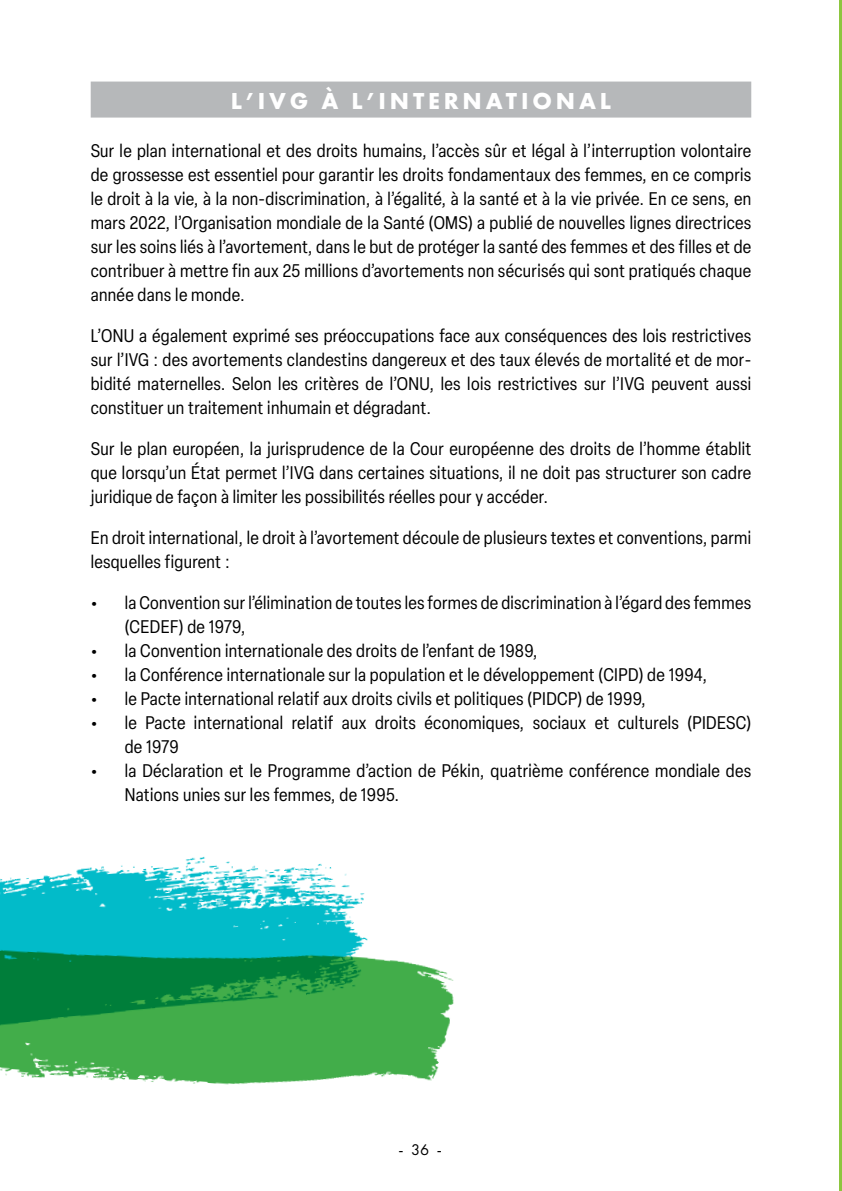
<style>
.page{position:relative;width:842px;height:1191px;background:#fff}
.page>*{position:absolute;margin:0;border:0;box-sizing:border-box;transform-origin:0 0}
.t1{font:700 24px "Futura PT";letter-spacing:.16em;color:#fff}
.t2{font:condensed 18px/24px "Elza";letter-spacing:.02em;color:#000}
.t3{font:16px "Futura PT";color:#000}
.s1{font-weight:700}
</style>
<div class="page">
<img style="left:0;top:856px;width:365px;height:57px">
<img style="left:0;top:913px;width:454px;height:172px">
<hr style="left:840px;top:0;width:2px;height:1191px;background:#8dc63f">
<div style="left:91px;top:82px;width:660px;height:36px;background:#b6b8ba"></div>
<h1 class="t1" style="left:231px;top:86px;width:382px">L’IVG À L’INTERNATIONAL</h1>
<p class="t2" style="left:91px;top:138px;width:662px;text-align:justify">Sur le plan international et des droits humains, l’accès sûr et légal à l’interruption volontaire de grossesse est essentiel pour garantir les droits fondamentaux des femmes, en ce compris le droit à la vie, à la non-discrimination, à l’égalité, à la santé et à la vie privée. En ce sens, en mars 2022, l’Organisation mondiale de la Santé (OMS) a publié de nouvelles lignes directrices sur les soins liés à l’avortement, dans le but de protéger la santé des femmes et des filles et de contribuer à mettre fin aux 25 millions d’avortements non sécurisés qui sont pratiqués chaque année dans le monde.</p>
<p class="t2" style="left:91px;top:323px;width:662px;text-align:justify">L’ONU a également exprimé ses préoccupations face aux conséquences des lois restrictives sur l’IVG : des avortements clandestins dangereux et des taux élevés de mortalité et de mor&shy;bidité maternelles. Selon les critères de l’ONU, les lois restrictives sur l’IVG peuvent aussi constituer un traitement inhumain et dégradant.</p>
<p class="t2" style="left:91px;top:436px;width:662px;text-align:justify">Sur le plan européen, la jurisprudence de la Cour européenne des droits de l’homme établit que lorsqu’un État permet l’IVG dans certaines situations, il ne doit pas structurer son cadre juridique de façon à limiter les possibilités réelles pour y accéder.</p>
<p class="t2" style="left:91px;top:525px;width:662px">En droit international, le droit à l’avortement découle de plusieurs textes et conventions, parmi lesquelles figurent :</p>
<p class="t2" style="left:125px;top:590px;width:628px;text-indent:-34px"><span class="s1">•</span> la Convention sur l’élimination de toutes les formes de discrimination à l’égard des femmes (CEDEF) de 1979,</p>
<p class="t2" style="left:91px;top:638px;width:448px"><span class="s1">•</span> la Convention internationale des droits de l’enfant de 1989,</p>
<p class="t2" style="left:91px;top:662px;width:618px"><span class="s1">•</span> la Conférence internationale sur la population et le développement (CIPD) de 1994,</p>
<p class="t2" style="left:91px;top:686px;width:557px"><span class="s1">•</span> le Pacte international relatif aux droits civils et politiques (PIDCP) de 1999,</p>
<p class="t2" style="left:125px;top:710px;width:628px;text-indent:-34px"><span class="s1">•</span> le Pacte international relatif aux droits économiques, sociaux et culturels (PIDESC) de 1979</p>
<p class="t2" style="left:125px;top:758px;width:628px;text-indent:-34px"><span class="s1">•</span> la Déclaration et le Programme d’action de Pékin, quatrième conférence mondiale des<br>Nations unies sur les femmes, de 1995.</p>
<p class="t3" style="left:399px;top:1139px;width:45px">- 36 -</p>
</div>
